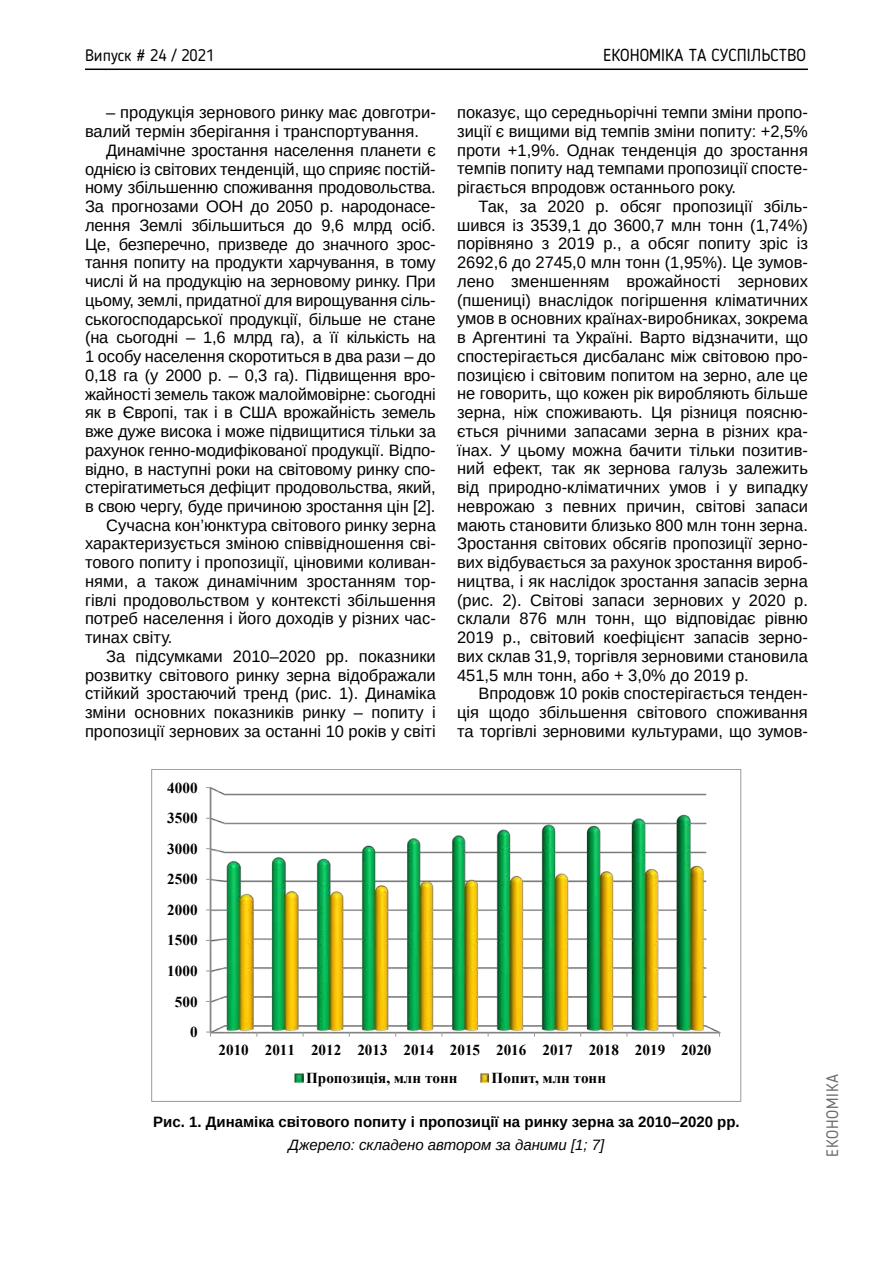
<style>
.page{position:relative;width:893px;height:1263px;background:#fff}
.page>*{position:absolute;margin:0;border:0;box-sizing:border-box;transform-origin:0 0}
.t1{font:17.25px "Blogger Sans";color:#000}
.t2{font:16.5px/18.8px "Arimo";letter-spacing:-.01em;color:#000;text-align:justify}
.t3{font:16.5px "Blogger Sans";color:#000}
.t4{font:16.5px "Blogger Sans";letter-spacing:.05em;color:#6d6e71}
.t5{font:700 15.15px/28.5px "Times New Roman";color:#000}
.t6{font:700 15px "Arimo";color:#000}
.t7{font:italic 15px "Arimo";color:#000}
</style>
<div class="page">
<hr style="left:85px;top:69px;width:723px;height:1px;background:#000">
<img style="left:206px;top:787px;width:515px;height:249px">
<svg style="left:206px;top:1031px;width:5px;height:5px"></svg>
<svg style="left:295px;top:1074px;width:8px;height:8px"></svg>
<svg style="left:480px;top:1074px;width:9px;height:8px"></svg>
<p class="t3" style="left:85px;top:45px;width:131px">Випуск # 24 / 2021</p>
<p class="t1" style="left:603px;top:45px;width:204px">ЕКОНОМІКА ТА СУСПІЛЬСТВО</p>
<p class="t2" style="left:85px;top:103px;width:352px;text-indent:21px">– продукція зернового ринку має довготри&shy;валий термін зберігання і транспортування.</p>
<p class="t2" style="left:106px;top:141px;width:331px">Динамічне зростання населення планети є</p>
<p class="t2" style="left:85px;top:160px;width:352px">однією із світових тенденцій, що сприяє постій-</p>
<p class="t2" style="left:85px;top:178px;width:352px">ному збільшенню споживання продовольства.</p>
<p class="t2" style="left:85px;top:197px;width:352px">За прогнозами ООН до 2050 р. народонасе-</p>
<p class="t2" style="left:85px;top:216px;width:352px">лення Землі збільшиться до 9,6 млрд осіб.</p>
<p class="t2" style="left:85px;top:235px;width:352px">Це, безперечно, призведе до значного зрос-</p>
<p class="t2" style="left:85px;top:253px;width:352px">тання попиту на продукти харчування, в тому</p>
<p class="t2" style="left:85px;top:272px;width:352px">числі й на продукцію на зерновому ринку. При</p>
<p class="t2" style="left:85px;top:291px;width:352px">цьому, землі, придатної для вирощування сіль-</p>
<p class="t2" style="left:85px;top:310px;width:352px">ськогосподарської продукції, більше не стане</p>
<p class="t2" style="left:85px;top:328px;width:352px">(на сьогодні – 1,6 млрд га), а її кількість на</p>
<p class="t2" style="left:85px;top:347px;width:352px">1 особу населення скоротиться в два рази – до</p>
<p class="t2" style="left:85px;top:366px;width:352px">0,18 га (у 2000 р. – 0,3 га). Підвищення вро-</p>
<p class="t2" style="left:85px;top:385px;width:352px">жайності земель також малоймовірне: сьогодні</p>
<p class="t2" style="left:85px;top:403px;width:352px">як в Європі, так і в США врожайність земель</p>
<p class="t2" style="left:85px;top:422px;width:352px">вже дуже висока і може підвищитися тільки за</p>
<p class="t2" style="left:85px;top:441px;width:352px">рахунок генно-модифікованої продукції. Відпо-</p>
<p class="t2" style="left:85px;top:459px;width:352px">відно, в наступні роки на світовому ринку спо-</p>
<p class="t2" style="left:85px;top:478px;width:352px">стерігатиметься дефіцит продовольства, який,</p>
<p class="t2" style="left:85px;top:497px;width:352px">в свою чергу, буде причиною зростання цін [2].</p>
<p class="t2" style="left:106px;top:516px;width:331px">Сучасна кон’юнктура світового ринку зерна</p>
<p class="t2" style="left:85px;top:534px;width:352px">характеризується зміною співвідношення сві-</p>
<p class="t2" style="left:85px;top:553px;width:352px">тового попиту і пропозиції, ціновими коливан-</p>
<p class="t2" style="left:85px;top:572px;width:352px">нями, а також динамічним зростанням тор-</p>
<p class="t2" style="left:85px;top:591px;width:352px">гівлі продовольством у контексті збільшення</p>
<p class="t2" style="left:85px;top:609px;width:352px">потреб населення і його доходів у різних час-</p>
<p class="t2" style="left:85px;top:628px;width:89px">тинах світу.</p>
<p class="t2" style="left:106px;top:647px;width:331px">За підсумками 2010–2020 рр. показники</p>
<p class="t2" style="left:85px;top:666px;width:352px">розвитку світового ринку зерна відображали</p>
<p class="t2" style="left:85px;top:684px;width:352px">стійкий зростаючий тренд (рис. 1). Динаміка</p>
<p class="t2" style="left:85px;top:703px;width:352px">зміни основних показників ринку – попиту і</p>
<p class="t2" style="left:85px;top:722px;width:352px">пропозиції зернових за останні 10 років у світі</p>
<p class="t5" style="left:167px;top:773px;width:32px">4000</p>
<p class="t5" style="left:167px;top:803px;width:32px">3500</p>
<p class="t5" style="left:167px;top:834px;width:32px">3000</p>
<p class="t5" style="left:167px;top:864px;width:32px">2500</p>
<p class="t5" style="left:167px;top:895px;width:32px">2000</p>
<p class="t5" style="left:167px;top:926px;width:32px">1500</p>
<p class="t5" style="left:167px;top:956px;width:32px">1000</p>
<p class="t5" style="left:175px;top:987px;width:24px">500</p>
<p class="t5" style="left:190px;top:1017px;width:9px">0</p>
<p class="t2" style="left:457px;top:103px;width:352px">показує, що середньорічні темпи зміни пропо&shy;зиції є вищими від темпів зміни попиту: +2,5% проти +1,9%. Однак тенденція до зростання темпів попиту над темпами пропозиції спосте&shy;рігається впродовж останнього року.</p>
<p class="t2" style="left:457px;top:197px;width:352px;text-indent:21px">Так, за 2020 р. обсяг пропозиції збіль&shy;шився із 3539,1 до 3600,7 млн тонн (1,74%) порівняно з 2019 р., а обсяг попиту зріс із 2692,6 до 2745,0 млн тонн (1,95%). Це зумов&shy;лено зменшенням врожайності зернових (пшениці) внаслідок погіршення кліматичних умов в основних країнах-виробниках, зокрема в Аргентині та Україні. Варто відзначити, що спостерігається дисбаланс між світовою про&shy;позицією і світовим попитом на зерно, але це не говорить, що кожен рік виробляють більше зерна, ніж споживають. Ця різниця поясню&shy;ється річними запасами зерна в різних кра&shy;їнах. У цьому можна бачити тільки позитив&shy;ний ефект, так як зернова галузь залежить від природно-кліматичних умов і у випадку неврожаю з певних причин, світові запаси мають становити близько 800 млн тонн зерна.<br>Зростання світових обсягів пропозиції зерно&shy;вих відбувається за рахунок зростання вироб&shy;ництва, і як наслідок зростання запасів зерна (рис. 2). Світові запаси зернових у 2020 р. склали 876 млн тонн, що відповідає рівню 2019 р., світовий коефіцієнт запасів зерно&shy;вих склав 31,9, торгівля зерновими становила 451,5 млн тонн, або + 3,0% до 2019 р.</p>
<p class="t2" style="left:457px;top:684px;width:352px;text-indent:21px">Впродовж 10 років спостерігається тенден&shy;ція щодо збільшення світового споживання та торгівлі зерновими культурами, що зумов-</p>
<p class="t5" style="left:306px;top:1035px;width:407px;text-indent:-88px">2010 2011 2012 2013 2014 2015 2016 2017 2018 2019 2020<br>Пропозиція, млн тонн</p>
<p class="t5" style="left:492px;top:1063px;width:116px">Попит, млн тонн</p>
<p class="t6" style="left:153px;top:1112px;width:588px">Рис. 1. Динаміка світового попиту і пропозиції на ринку зерна за 2010–2020 рр.</p>
<p class="t7" style="left:289px;top:1135px;width:317px">Джерело: складено автором за даними [1; 7]</p>
<p class="t4" style="left:822px;top:1157px;width:85px;rotate:-90deg">ЕКОНОМІКА</p>
</div>
